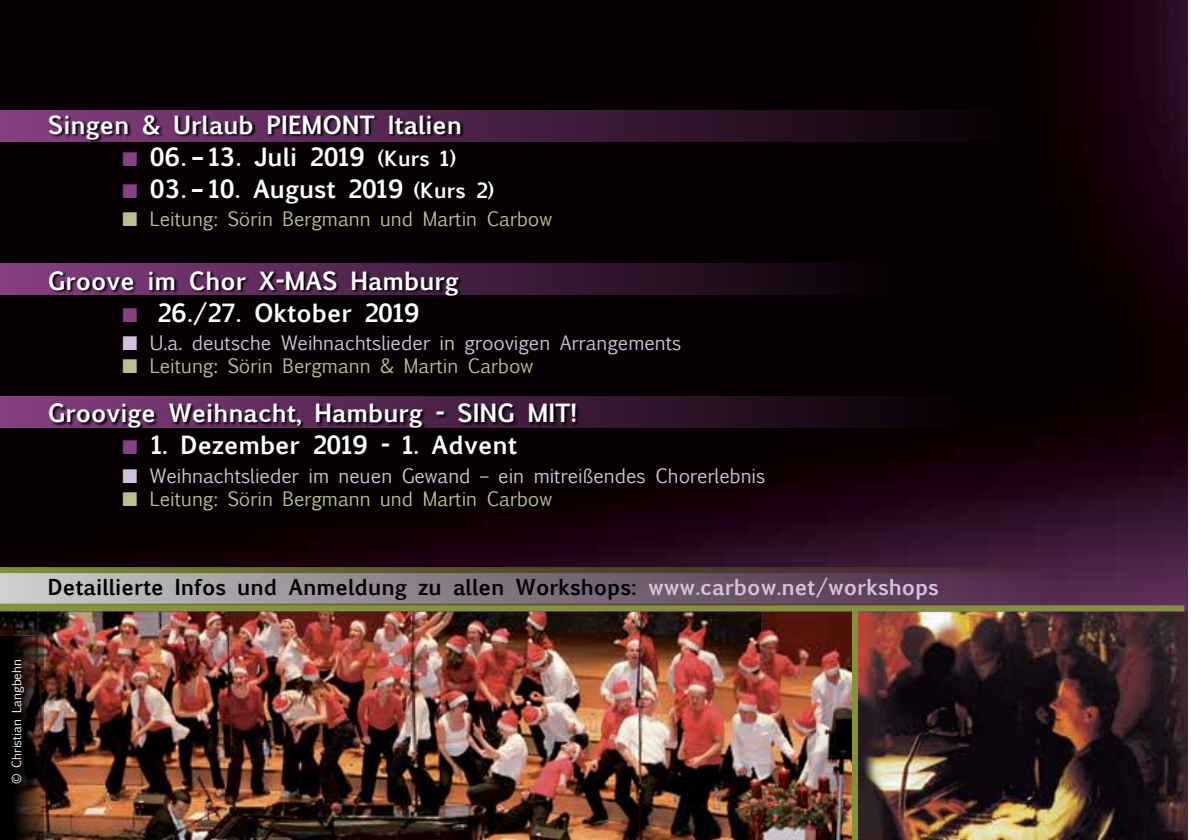
<style>
.page{position:relative;width:1191px;height:840px;background:#fff}
.page>*{position:absolute;margin:0;border:0;box-sizing:border-box;transform-origin:0 0}
.t1{font:700 24px/31.6px "Euphemia UCAS";color:#fff}
.t2{font:700 21px "Euphemia UCAS";color:#000}
.t3{font:19px "Euphemia UCAS";color:#d4c2dc}
.t4{font:19px "Euphemia UCAS";color:#babf90}
.t5{font:12px "Euphemia UCAS";color:#fff}
.s1{font-size:20px}
.s2{color:#d4c2dc}
</style>
<div class="page">
<img style="left:0;top:0;width:1187px;height:839px">
<div style="left:852px;top:609px;width:6px;height:230px;background:#85923d"></div>
<svg style="left:0;top:566px;width:1188px;height:43px;background:#76646d"></svg>
<svg style="left:0;top:636px;width:44px;height:203px;background:#180e0a"></svg>
<div style="left:0;top:605px;width:1184px;height:6px;background:#85923d"></div>
<svg style="left:0;top:396px;width:970px;height:32px;background:#2a1125"></svg>
<div style="left:0;top:110px;width:1020px;height:31px;background:linear-gradient(to right,#863f82,#070003)"></div>
<svg style="left:0;top:263px;width:904px;height:32px;background:#2e132a"></svg>
<svg style="left:49px;top:115px;width:720px;height:399px;background:#140710"></svg>
<svg style="left:123px;top:152px;width:14px;height:14px"></svg>
<svg style="left:123px;top:184px;width:14px;height:13px"></svg>
<svg style="left:123px;top:212px;width:14px;height:14px"></svg>
<svg style="left:123px;top:307px;width:14px;height:14px"></svg>
<svg style="left:123px;top:336px;width:14px;height:14px"></svg>
<svg style="left:123px;top:359px;width:14px;height:14px"></svg>
<svg style="left:123px;top:440px;width:14px;height:13px"></svg>
<svg style="left:123px;top:468px;width:14px;height:14px"></svg>
<svg style="left:123px;top:491px;width:14px;height:14px"></svg>
<p class="t1" style="left:48px;top:108px;width:416px">Singen &amp; Urlaub PIEMONT Italien</p>
<p class="t1" style="left:150px;top:140px;width:308px">06. – 13. Juli 2019 <span class="s1">(Kurs 1)</span></p>
<p class="t1" style="left:150px;top:171px;width:346px">03. – 10. August 2019 <span class="s1">(Kurs 2)</span></p>
<p class="t4" style="left:150px;top:205px;width:404px">Leitung: Sörin Bergmann und Martin Carbow</p>
<p class="t1" style="left:157px;top:263px;width:303px;text-indent:-110px">Groove im Chor X-MAS Hamburg<br>26./27. Oktober 2019</p>
<p class="t3" style="left:150px;top:329px;width:533px">U.a. deutsche Weihnachtslieder in groovigen Arrangements</p>
<p class="t4" style="left:150px;top:352px;width:385px">Leitung: Sörin Bergmann &amp; Martin Carbow</p>
<p class="t1" style="left:48px;top:396px;width:530px">Groovige Weihnacht, Hamburg - SING MIT!</p>
<p class="t1" style="left:151px;top:427px;width:367px">1. Dezember 2019 - 1. Advent</p>
<p class="t3" style="left:150px;top:461px;width:617px">Weihnachtslieder im neuen Gewand – ein mitreißendes Chorerlebnis</p>
<p class="t4" style="left:150px;top:484px;width:404px">Leitung: Sörin Bergmann und Martin Carbow</p>
<p class="t5" style="left:8px;top:783px;width:126px;rotate:-90deg">© Christian Langbehn</p>
<p class="t2" style="left:48px;top:571px;width:892px">Detaillierte Infos und Anmeldung zu allen Workshops: <span class="s2">www.carbow.net/workshops</span></p>
</div>
